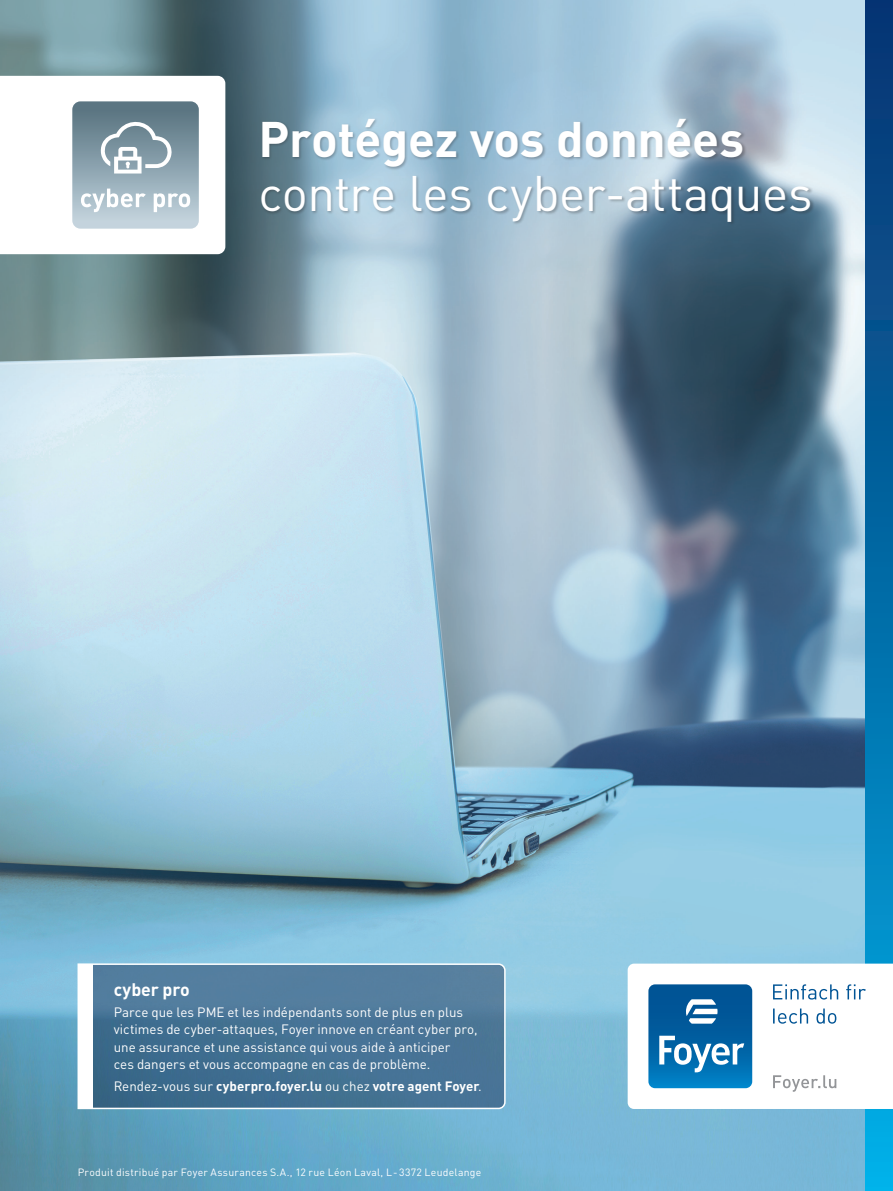
<style>
.page{position:relative;width:893px;height:1191px;background:#fff}
.page>*{position:absolute;margin:0;border:0;box-sizing:border-box;transform-origin:0 0}
.t1{font:49.35px "DINOT";letter-spacing:-.01em;color:#fff}
.t2{font:700 49.35px "DINOT";letter-spacing:-.01em;color:#fff}
.t3{font:700 18px "DINOT";letter-spacing:-.01em;color:#fff}
.t4{font:13.5px/17.2px "DINOT";color:#fff}
.t5{font:700 13.5px "DINOT";color:#fff}
.t6{font:10.5px "DINOT";letter-spacing:.025em;color:#fff}
.s1{font-weight:400}
</style>
<div class="page">
<img style="left:0;top:0;width:866px;height:1191px">
<svg style="left:77px;top:962px;width:429px;height:148px;background:#4d7999"></svg>
<div style="left:78px;top:964px;width:15px;height:144px;background:#fff"></div>
<div style="left:261px;top:118px;width:553px;height:107px;background:#231f20;opacity:.3"></div>
<svg style="left:866px;top:0;width:27px;height:1191px;background:#0367a3"></svg>
<svg style="left:628px;top:963px;width:265px;height:146px"></svg>
<svg style="left:0;top:76px;width:225px;height:178px"></svg>
<h1 class="t2" style="left:259px;top:107px;width:487px">Protégez vos données</h1>
<h1 class="t1" style="left:259px;top:162px;width:556px">contre les cyber-attaques</h1>
<h2 class="t3" style="left:114px;top:977px;width:78px">cyber pro</h2>
<p class="t4" style="left:114px;top:1003px;width:365px">Parce que les PME et les indépendants sont de plus en plus victimes de cyber-attaques, Foyer innove en créant cyber pro, une assurance et une assistance qui vous aide à anticiper<br>ces dangers et vous accompagne en cas de problème.</p>
<p class="t5" style="left:114px;top:1077px;width:369px"><span class="s1">Rendez-vous sur</span> cyberpro.foyer.lu <span class="s1">ou chez</span> votre agent Foyer<span class="s1">.</span></p>
<p class="t6" style="left:78px;top:1165px;width:405px">Produit distribué par Foyer Assurances S.A., 12 rue Léon Laval, L-3372 Leudelange</p>
</div>
